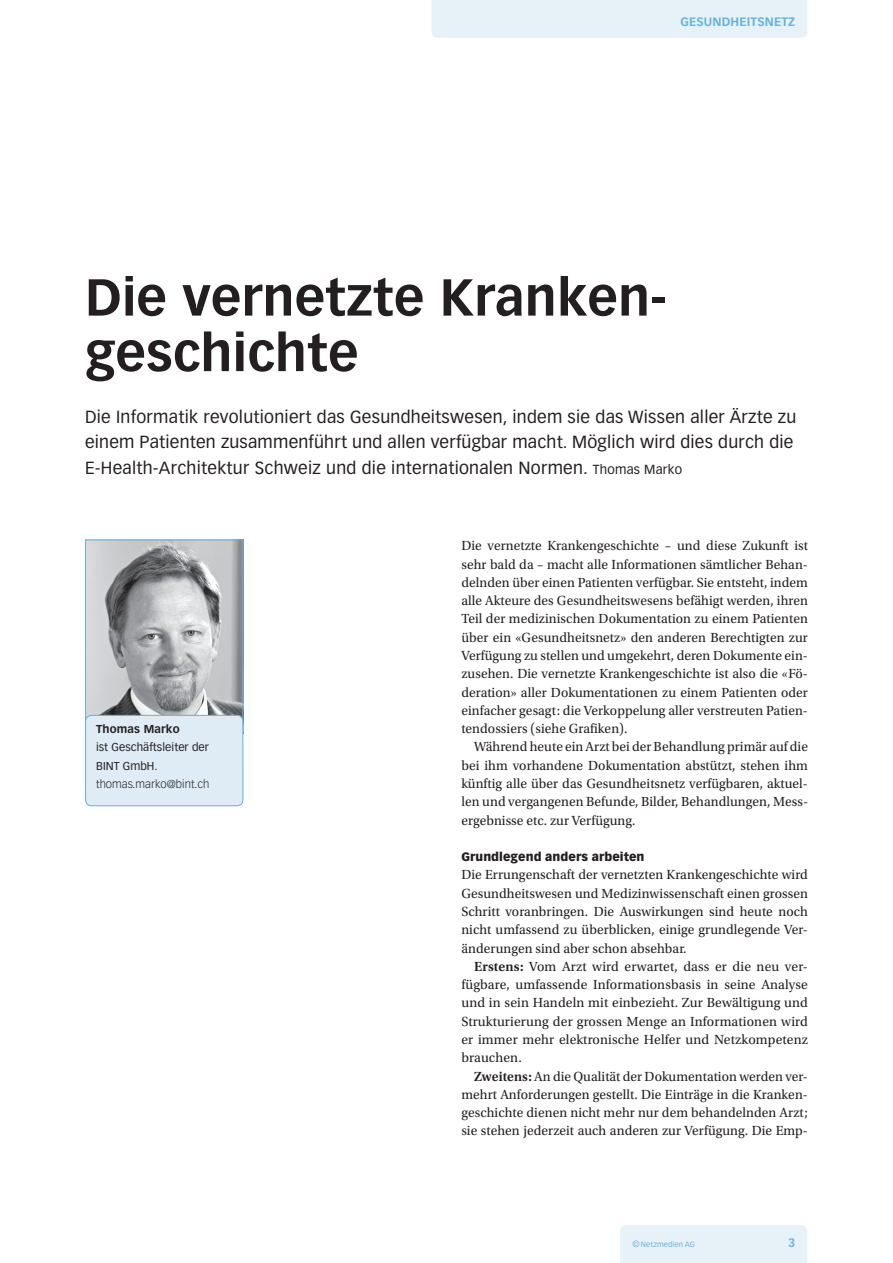
<style>
.page{position:relative;width:893px;height:1263px;background:#fff}
.page>*{position:absolute;margin:0;border:0;box-sizing:border-box;transform-origin:0 0}
.t1{font:700 51px/55.5px "Vectora LT Std";letter-spacing:.005em;color:#231f20}
.t2{font:17.25px/25.8px "Vectora LT Std";letter-spacing:.015em;color:#231f20}
.t3{font:13.95px/18.3px "Utopia Std";letter-spacing:.005em;color:#231f20;text-align:justify}
.t4{font:900 12px "Vectora LT Std";letter-spacing:.005em;color:#231f20}
.t5{font:700 12px "Vectora LT Std";letter-spacing:.015em;color:#69b3d9}
.t6{font:11.25px/18.3px "Vectora LT Std";letter-spacing:.005em;color:#231f20}
.t7{font:300 11.25px "Vectora LT Std";letter-spacing:.005em;color:#231f20}
.t8{font:700 11.25px "Vectora LT Std";letter-spacing:.015em;color:#231f20}
.t9{font:7.5px "Vectora LT Std";letter-spacing:.015em;color:#69b3d9}
.s1{font-size:12.9px}
.s2{font-weight:600}
.s3{font-size:9px}
</style>
<div class="page">
<div style="left:432px;top:0;width:375px;height:38px;background:#e7f1f8"></div>
<div style="left:620px;top:1225px;width:187px;height:38px;background:#e7f1f8"></div>
<img style="left:87px;top:541px;width:154px;height:173px">
<div style="left:85px;top:539px;width:158px;height:194px;border:1px solid #69b3d9"></div>
<div style="left:85px;top:714px;width:159px;height:93px;background:#dfecf5"></div>
<p class="t5" style="left:680px;top:15px;width:116px">Gesundheitsnetz</p>
<h1 class="t1" style="left:85px;top:270px;width:583px">Die vernetzte Kranken&shy;geschichte</h1>
<p class="t2" style="left:85px;top:404px;width:713px">Die Informatik revolutioniert das Gesundheitswesen, indem sie das Wissen aller Ärzte zu einem Patienten zusammenführt und allen verfügbar macht. Möglich wird dies durch die<br>E-Health-Architektur Schweiz und die internationalen Normen. <span class="s1">Thomas Marko</span></p>
<p class="t8" style="left:96px;top:722px;width:85px">Thomas Marko</p>
<p class="t6" style="left:96px;top:738px;width:114px">ist Geschäftsleiter der<br>BINT GmbH.</p>
<p class="t7" style="left:96px;top:777px;width:115px">thomas.marko@bint.ch</p>
<p class="t3" style="left:461px;top:537px;width:348px">Die vernetzte Krankengeschichte – und diese Zukunft ist sehr bald da – macht alle Informationen sämtlicher Behan&shy;delnden über einen Patienten verfügbar. Sie entsteht, indem alle Akteure des Gesundheitswesens befähigt werden, ihren Teil der medizinischen Dokumentation zu einem Patienten über ein «Gesundheitsnetz» den anderen Berechtigten zur Verfügung zu stellen und umgekehrt, deren Dokumente ein&shy;zusehen. Die vernetzte Krankengeschichte ist also die «Fö&shy;deration» aller Dokumentationen zu einem Patienten oder einfacher gesagt: die Verkoppelung aller verstreuten Patien&shy;tendossiers (siehe Grafiken).</p>
<p class="t3" style="left:461px;top:738px;width:348px;text-indent:13px">Während heute ein Arzt bei der Behandlung primär auf die bei ihm vorhandene Dokumentation abstützt, stehen ihm künftig alle über das Gesundheitsnetz verfügbaren, aktuel&shy;len und vergangenen Befunde, Bilder, Behandlungen, Mess&shy;ergebnisse etc. zur Verfügung.</p>
<p class="t4" style="left:461px;top:849px;width:185px">Grundlegend anders arbeiten</p>
<p class="t3" style="left:461px;top:866px;width:348px">Die Errungenschaft der vernetzten Krankengeschichte wird Gesundheitswesen und Medizinwissenschaft einen grossen Schritt voranbringen. Die Auswirkungen sind heute noch nicht umfassend zu überblicken, einige grundlegende Ver&shy;änderungen sind aber schon absehbar.</p>
<p class="t3" style="left:461px;top:957px;width:348px;text-indent:13px"><span class="s2">Erstens:</span> Vom Arzt wird erwartet, dass er die neu ver&shy;fügbare, umfassende Informationsbasis in seine Analyse und in sein Handeln mit einbezieht. Zur Bewältigung und Strukturierung der grossen Menge an Informationen wird er immer mehr elektronische Helfer und Netzkompetenz brauchen.</p>
<p class="t3" style="left:461px;top:1067px;width:348px;text-indent:13px"><span class="s2">Zweitens:</span> An die Qualität der Dokumentation werden ver&shy;mehrt Anforderungen gestellt. Die Einträge in die Kranken&shy;geschichte dienen nicht mehr nur dem behandelnden Arzt; sie stehen jederzeit auch anderen zur Verfügung. Die Emp-</p>
<p class="t9" style="left:632px;top:1239px;width:64px"><span class="s3">©</span>Netzmedien AG</p>
<p class="t5" style="left:788px;top:1235px;width:9px">3</p>
</div>
